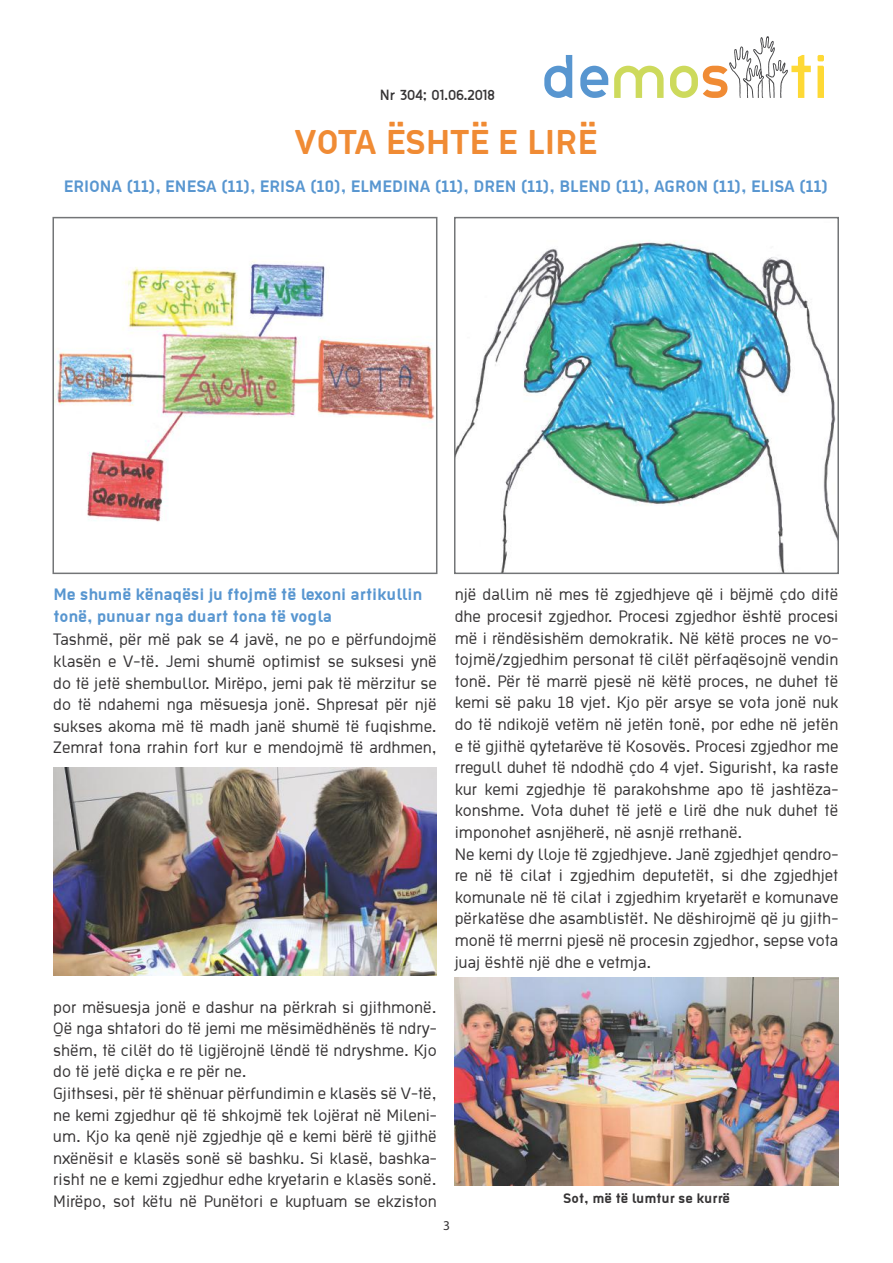
<style>
.page{position:relative;width:893px;height:1263px;background:#fff}
.page>*{position:absolute;margin:0;border:0;box-sizing:border-box;transform-origin:0 0}
.t1{font:700 37.5px "Ekstropia";color:#f08b34}
.t2{font:18px/21.6px "Ekstropia";color:#363435}
.t3{font:700 18px/21.6px "Ekstropia";color:#5896d0}
.t4{font:700 15px "Ekstropia";color:#363435}
.t5{font:13.5px "Thelbi Kujtesa";color:#363435}
.t6{font:13.5px "Myriad Pro";color:#363435}
</style>
<div class="page">
<svg style="left:544px;top:55px;width:28px;height:43px"></svg>
<svg style="left:580px;top:66px;width:28px;height:32px"></svg>
<svg style="left:614px;top:66px;width:50px;height:32px"></svg>
<svg style="left:817px;top:55px;width:7px;height:43px"></svg>
<svg style="left:670px;top:36px;width:141px;height:62px"></svg>
<img style="left:55px;top:260px;width:379px;height:262px">
<div style="left:52px;top:217px;width:385px;height:357px;border:2px solid #737577"></div>
<img style="left:455px;top:977px;width:383px;height:208px">
<img style="left:53px;top:767px;width:384px;height:208px">
<img style="left:457px;top:240px;width:379px;height:331px">
<div style="left:454px;top:217px;width:385px;height:357px;border:2px solid #737577"></div>
<p class="t5" style="left:380px;top:85px;width:117px">Nr 304; 01.06.2018</p>
<h1 class="t1" style="left:295px;top:120px;width:304px">VOTA ËSHTË E LIRË</h1>
<p class="t3" style="left:64px;top:175px;width:766px">ERIONA (11), ENESA (11), ERISA (10), ELMEDINA (11), DREN (11), BLEND (11), AGRON (11), ELISA (11)</p>
<p class="t3" style="left:53px;top:583px;width:370px">Me shumë kënaqësi ju ftojmë të lexoni artikullin tonë, punuar nga duart tona të vogla</p>
<p class="t2" style="left:53px;top:628px;width:385px;text-align:justify">Tashmë, për më pak se 4 javë, ne po e përfundojmë klasën e V-të. Jemi shumë optimist se suksesi ynë do të jetë shembullor. Mirëpo, jemi pak të mërzitur se do të ndahemi nga mësuesja jonë. Shpresat për një sukses akoma më të madh janë shumë të fuqishme.<br>Zemrat tona rrahin fort kur e mendojmë të ardhmen,</p>
<p class="t2" style="left:53px;top:995px;width:385px">por mësuesja jonë e dashur na përkrah si gjithmonë.<br>Që nga shtatori do të jemi me mësimëdhënës të ndry&shy;shëm, të cilët do të ligjërojnë lëndë të ndryshme. Kjo do të jetë diçka e re për ne.<br>Gjithsesi, për të shënuar përfundimin e klasës së V-të, ne kemi zgjedhur që të shkojmë tek lojërat në Mileni&shy;um. Kjo ka qenë një zgjedhje që e kemi bërë të gjithë nxënësit e klasës sonë së bashku. Si klasë, bashka&shy;risht ne e kemi zgjedhur edhe kryetarin e klasës sonë.<br>Mirëpo, sot këtu në Punëtori e kuptuam se ekziston</p>
<p class="t2" style="left:455px;top:583px;width:385px">një dallim në mes të zgjedhjeve që i bëjmë çdo ditë dhe procesit zgjedhor. Procesi zgjedhor është procesi më i rëndësishëm demokratik. Në këtë proces ne vo&shy;tojmë/zgjedhim personat të cilët përfaqësojnë vendin tonë. Për të marrë pjesë në këtë proces, ne duhet të kemi së paku 18 vjet. Kjo për arsye se vota jonë nuk do të ndikojë vetëm në jetën tonë, por edhe në jetën e të gjithë qytetarëve të Kosovës. Procesi zgjedhor me rregull duhet të ndodhë çdo 4 vjet. Sigurisht, ka raste kur kemi zgjedhje të parakohshme apo të jashtëza&shy;konshme. Vota duhet të jetë e lirë dhe nuk duhet të imponohet asnjëherë, në asnjë rrethanë.<br>Ne kemi dy lloje të zgjedhjeve. Janë zgjedhjet qendro&shy;re në të cilat i zgjedhim deputetët, si dhe zgjedhjet komunale në të cilat i zgjedhim kryetarët e komunave përkatëse dhe asamblistët. Ne dëshirojmë që ju gjith&shy;monë të merrni pjesë në procesin zgjedhor, sepse vota juaj është një dhe e vetmja.</p>
<p class="t4" style="left:563px;top:1189px;width:168px">Sot, më të lumtur se kurrë</p>
<p class="t6" style="left:443px;top:1217px;width:8px">3</p>
</div>
